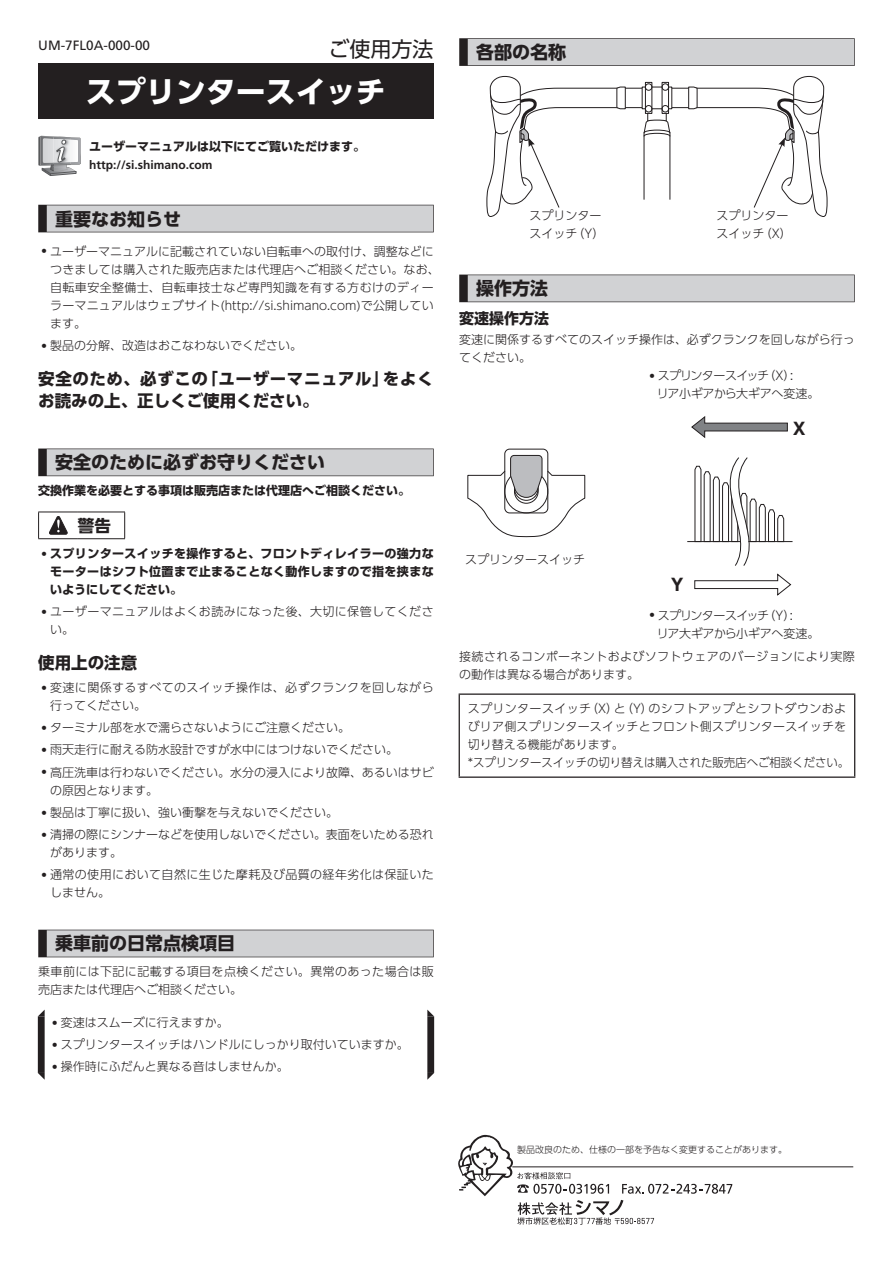
<style>
.page{position:relative;width:893px;height:1263px;background:#fff}
.page>*{position:absolute;margin:0;border:0;box-sizing:border-box;transform-origin:0 0}
.t1{font:700 30px "UD Shin Go Pro";color:#fff}
.t2{font:21px "UD Shin Go Pro";color:#231f20}
.t3{font:700 18px "UD Shin Go Pro";color:#231f20}
.t4{font:700 16.5px/22.5px "UD Shin Go Pro";color:#231f20}
.t5{font:700 16.5px "UD Shin Go Pro";letter-spacing:.035em;color:#231f20}
.t6{font:700 15px "UD Shin Go Pro";color:#231f20}
.t7{font:13.5px "Frutiger LT Pro";color:#231f20}
.t8{font:300 12px/18px "UD Shin Go Pro";color:#231f20}
.t9{font:300 12px/18px "UD Shin Go Pro";letter-spacing:.03em;color:#231f20}
.t10{font:700 12px/18px "Shin Go Pr 6 N";letter-spacing:.03em;color:#231f20;text-align:justify}
.t11{font:300 12px/18px "UD Shin Go Pro";letter-spacing:.035em;color:#231f20}
.t12{font:700 12px "UD Shin Go Pro";color:#231f20}
.t13{font:300 12px/18px "UD Shin Go Pro";letter-spacing:-.045em;color:#231f20}
.t14{font:700 12px "Frutiger LT Pro";color:#231f20}
.t15{font:300 9px "UD Shin Go Pro";color:#231f20}
.s1{font-family:"Frutiger LT Pro";font-weight:400}
</style>
<div class="page">
<hr style="left:512px;top:1166px;width:341px;height:1px;background:#231f20">
<svg style="left:458px;top:1135px;width:274px;height:90px"></svg>
<div style="left:38px;top:205px;width:396px;height:27px;background:#231f20"></div>
<div style="left:47px;top:205px;width:386px;height:27px;background:#d1d2d4"></div>
<div style="left:38px;top:448px;width:396px;height:28px;background:#231f20"></div>
<div style="left:47px;top:449px;width:386px;height:26px;background:#d1d2d4"></div>
<div style="left:38px;top:930px;width:396px;height:27px;background:#231f20"></div>
<div style="left:47px;top:930px;width:386px;height:27px;background:#d1d2d4"></div>
<div style="left:38px;top:64px;width:396px;height:55px;background:#231f20"></div>
<svg style="left:38px;top:136px;width:43px;height:40px"></svg>
<hr style="left:38px;top:512px;width:40px;height:1px;background:#231f20">
<svg style="left:38px;top:512px;width:1px;height:26px"></svg>
<hr style="left:78px;top:512px;width:47px;height:1px;background:#231f20">
<svg style="left:124px;top:512px;width:1px;height:26px"></svg>
<hr style="left:38px;top:538px;width:40px;height:1px;background:#231f20">
<hr style="left:78px;top:538px;width:47px;height:1px;background:#231f20">
<svg style="left:49px;top:516px;width:18px;height:18px"></svg>
<svg style="left:38px;top:1009px;width:396px;height:71px"></svg>
<div style="left:459px;top:38px;width:396px;height:28px;background:#231f20"></div>
<div style="left:468px;top:39px;width:386px;height:26px;background:#d1d2d4"></div>
<div style="left:459px;top:275px;width:396px;height:27px;background:#231f20"></div>
<div style="left:468px;top:275px;width:386px;height:27px;background:#d1d2d4"></div>
<svg style="left:486px;top:76px;width:342px;height:141px"></svg>
<div style="left:504px;top:449px;width:44px;height:64px;border:1px solid #231f20;border-radius:5px"></div>
<svg style="left:467px;top:455px;width:119px;height:82px"></svg>
<hr style="left:687px;top:541px;width:105px;height:1px;background:#231f20">
<svg style="left:691px;top:416px;width:97px;height:22px"></svg>
<svg style="left:694px;top:457px;width:98px;height:139px"></svg>
<hr style="left:459px;top:693px;width:396px;height:2px;background:#231f20">
<hr style="left:459px;top:695px;width:1px;height:81px;background:#231f20">
<hr style="left:854px;top:695px;width:1px;height:81px;background:#231f20">
<hr style="left:459px;top:776px;width:396px;height:2px;background:#231f20">
<h2 class="t2" style="left:329px;top:32px;width:106px">ご使用方法</h2>
<p class="t7" style="left:38px;top:37px;width:113px">UM-7FL A0 -000-00</p>
<h1 class="t1" style="left:86px;top:67px;width:302px">スプリンタースイッチ</h1>
<p class="t12" style="left:89px;top:137px;width:277px">ユーザーマニュアルは以下にてご覧いただけます。</p>
<p class="t14" style="left:89px;top:158px;width:125px">http://si.shimano.com</p>
<h3 class="t3" style="left:55px;top:204px;width:128px">重要なお知らせ</h3>
<p class="t8" style="left:50px;top:242px;width:391px;text-indent:-9px"><span class="s1">•</span> ユーザーマニュアルに記載されていない自転車への取付け、調整などにつきましては購入された販売店または代理店へご相談ください。なお、自転車安全整備士、自転車技士など専門知識を有する方むけのディーラーマニュアルはウェブサイト(http://si.shimano.com)で公開しています。</p>
<p class="t8" style="left:41px;top:336px;width:262px"><span class="s1">•</span> 製品の分解、改造はおこなわないでください。</p>
<h3 class="t4" style="left:383px;top:367px;width:52px">をよく</h3>
<h3 class="t4" style="left:38px;top:367px;width:282px">安全のため、必ずこの<br>お読みの上、正しくご使用ください。</h3>
<h3 class="t5" style="left:201px;top:365px;width:189px">「ユーザーマニュアル」</h3>
<h3 class="t3" style="left:476px;top:38px;width:91px">各部の名称</h3>
<p class="t8" style="left:529px;top:206px;width:77px;text-align:right">スプリンター（Y(</p>
<p class="t8" style="left:529px;top:224px;width:49px">スイッチ</p>
<p class="t8" style="left:716px;top:206px;width:77px;text-align:right">スプリンター（X(</p>
<p class="t8" style="left:716px;top:224px;width:49px">スイッチ</p>
<h3 class="t3" style="left:476px;top:274px;width:73px">操作方法</h3>
<p class="t6" style="left:459px;top:306px;width:91px">変速操作方法</p>
<p class="t8" style="left:459px;top:330px;width:397px">変速に関係するすべてのスイッチ操作は、必ずクランクを回しながら行っ</p>
<p class="t8" style="left:459px;top:348px;width:73px">てください。</p>
<p class="t8" style="left:763px;top:366px;width:34px">（ X :(</p>
<p class="t13" style="left:657px;top:366px;width:164px;text-indent:-8px"><span class="s1">•</span> スプリンタースイッチ<br>リア小ギアから大ギアへ変速。</p>
<h3 class="t4" style="left:793px;top:417px;width:14px">X</h3>
<h3 class="t3" style="left:55px;top:448px;width:272px">安全のために必ずお守りください</h3>
<p class="t12" style="left:38px;top:481px;width:374px">交換作業を必要とする事項は販売店または代理店へご相談ください。</p>
<h3 class="t4" style="left:78px;top:514px;width:34px">警告</h3>
<p class="t10" style="left:50px;top:544px;width:385px;text-indent:-9px"><span class="s1">•</span> スプリンタースイッチを操作すると、フロントディレイラーの強力なモーターはシフト位置まで止まることなく動作しますので指を挟まないようにしてください。</p>
<p class="t11" style="left:50px;top:602px;width:385px;text-indent:-9px"><span class="s1">•</span> ユーザーマニュアルはよくお読みになった後、大切に保管してください。</p>
<h3 class="t4" style="left:38px;top:651px;width:101px">使用上の注意</h3>
<p class="t11" style="left:50px;top:678px;width:385px;text-indent:-9px"><span class="s1">•</span> 変速に関係するすべてのスイッチ操作は、必ずクランクを回しながら行ってください。</p>
<p class="t8" style="left:41px;top:718px;width:310px"><span class="s1">•</span> ターミナル部を水で濡らさないようにご注意ください。</p>
<p class="t8" style="left:41px;top:740px;width:358px"><span class="s1">•</span> 雨天走行に耐える防水設計ですが水中にはつけないでください。</p>
<p class="t8" style="left:50px;top:763px;width:385px;text-indent:-9px"><span class="s1">•</span> 高圧洗車は行わないでください。水分の浸入により故障、あるいはサビの原因となります。</p>
<p class="t8" style="left:41px;top:803px;width:298px"><span class="s1">•</span> 製品は丁寧に扱い、強い衝撃を与えないでください。</p>
<p class="t8" style="left:50px;top:825px;width:385px;text-indent:-9px"><span class="s1">•</span> 清掃の際にシンナーなどを使用しないでください。表面をいためる恐れがあります。</p>
<p class="t9" style="left:50px;top:865px;width:385px;text-indent:-9px"><span class="s1">•</span> 通常の使用において自然に生じた摩耗及び品質の経年劣化は保証いたしません。</p>
<h3 class="t3" style="left:55px;top:929px;width:182px">乗車前の日常点検項目</h3>
<p class="t9" style="left:38px;top:962px;width:397px">乗車前には下記に記載する項目を点検ください。異常のあった場合は販売店または代理店へご相談ください。</p>
<p class="t8" style="left:52px;top:1013px;width:178px"><span class="s1">•</span> 変速はスムーズに行えますか。</p>
<p class="t8" style="left:52px;top:1035px;width:358px"><span class="s1">•</span> スプリンタースイッチはハンドルにしっかり取付いていますか。</p>
<p class="t8" style="left:52px;top:1057px;width:238px"><span class="s1">•</span> 操作時にふだんと異なる音はしませんか。</p>
<p class="t8" style="left:465px;top:550px;width:121px">スプリンタースイッチ</p>
<h3 class="t4" style="left:671px;top:573px;width:14px">Y</h3>
<p class="t13" style="left:657px;top:606px;width:164px;text-indent:-8px"><span class="s1">•</span> スプリンタースイッチ<br>リア大ギアから小ギアへ変速。</p>
<p class="t8" style="left:763px;top:606px;width:33px">（ Y :(</p>
<p class="t9" style="left:459px;top:647px;width:397px">接続されるコンポーネントおよびソフトウェアのバージョンにより実際の動作は異なる場合があります。</p>
<p class="t9" style="left:648px;top:699px;width:199px">のシフトアップとシフトダウンおよ</p>
<p class="t8" style="left:468px;top:699px;width:383px">スプリンタースイッチ<br>びリア側スプリンタースイッチとフロント側スプリンタースイッチを切り替える機能があります。<br>*スプリンタースイッチの切り替えは購入された販売店へご相談ください。</p>
<p class="t8" style="left:586px;top:699px;width:34px">（X）</p>
<p class="t8" style="left:614px;top:699px;width:41px">（と Y）</p>
<p class="t15" style="left:517px;top:1142px;width:271px">製品改良のため、仕様の一部を予告なく変更することがあります。</p>
</div>
